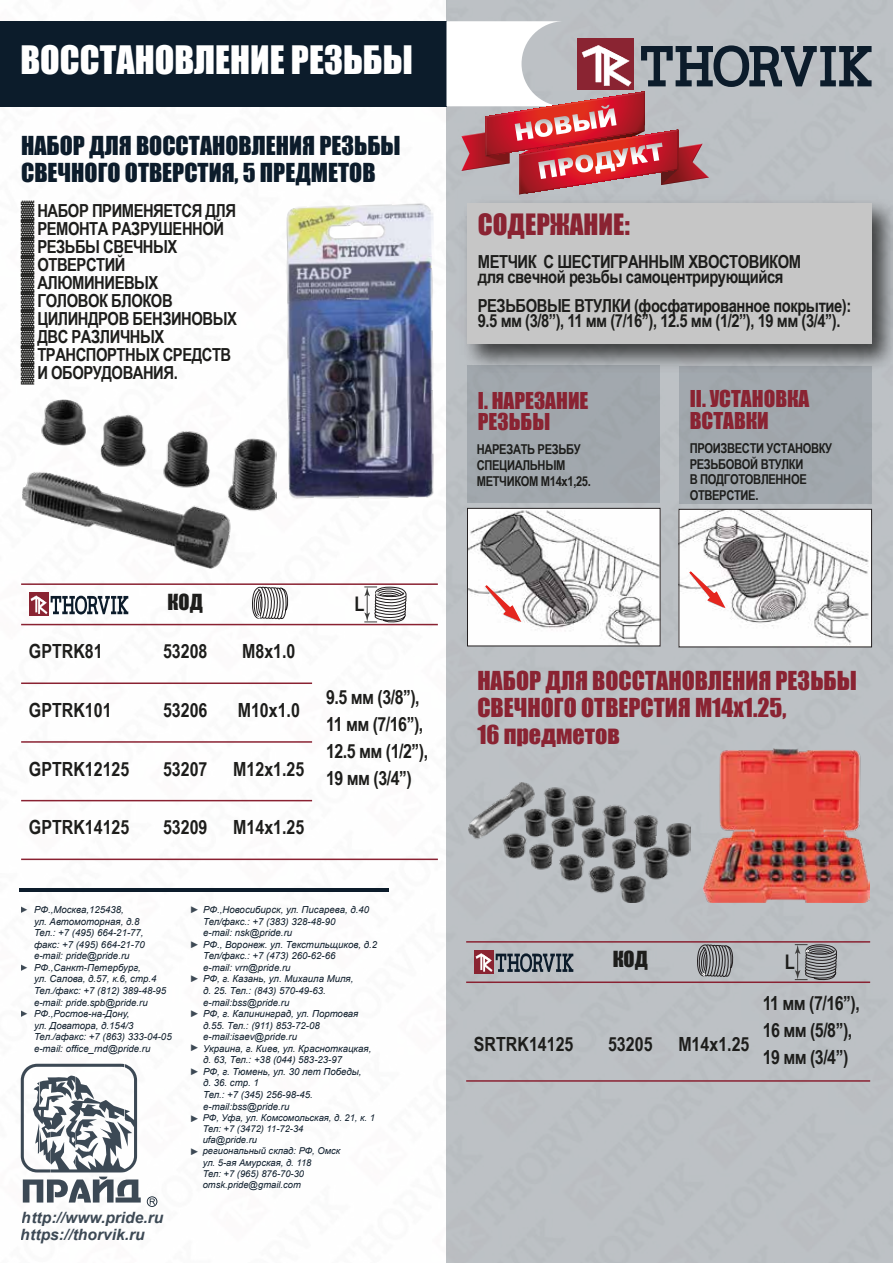
<style>
.page{position:relative;width:893px;height:1263px;background:#fff}
.page>*{position:absolute;margin:0;border:0;box-sizing:border-box;transform-origin:0 0}
.t1{font:36px "Impact";color:#fff}
.t2{font:27px "Impact";color:#8a2332}
.t3{font:24px/27px "Impact";color:#8a2332}
.t4{font:24px/27px "Impact";color:#0c1c2b}
.t5{font:21.3px/21.3px "Impact";color:#8a2332}
.t6{font:20.4px "Impact";color:#1d1d1b}
.t7{font:700 20.1px "Arial Narrow";color:#1d1d1b}
.t8{font:700 19.5px "Arial Narrow";color:#1d1d1b}
.t9{font:700 19.5px/27px "Arial Narrow";letter-spacing:-.025em;color:#1d1d1b}
.t10{font:700 18px/18px "Arial Narrow";letter-spacing:-.025em;color:#1d1d1b}
.t11{font:italic 700 15.6px/17.1px "Arial";color:#0c1c2b}
.t12{font:700 13.65px/15.6px "Arial Narrow";letter-spacing:-.025em;color:#1d1d1b}
.t13{font:italic 9.6px/11.6px "Arial";color:#0e1d2b}
.t14{font:italic 9.6px/11.6px "Arial";color:#0c1c2b}
.t15{font:italic 9.45px "Arial";color:#0c1c2b}
.s1{font-size:9.6px}
</style>
<div class="page">
<img style="left:0;top:1px;width:893px;height:1262px">
<div style="left:0;top:21px;width:446px;height:85px;background:#0c1c2b"></div>
<svg style="left:446px;top:21px;width:426px;height:173px;background:#b89ba0"></svg>
<img style="left:455px;top:191px;width:438px;height:186px">
<div style="left:467px;top:203px;width:405px;height:141px;background:#c6c6c6"></div>
<div style="left:679px;top:366px;width:193px;height:138px;background:#a1a8ae"></div>
<img style="left:681px;top:511px;width:189px;height:134px">
<div style="left:679px;top:509px;width:193px;height:138px;border:1px solid #231f20"></div>
<svg style="left:688px;top:570px;width:39px;height:40px"></svg>
<img style="left:469px;top:510px;width:189px;height:134px">
<div style="left:467px;top:508px;width:193px;height:138px;border:1px solid #231f20"></div>
<svg style="left:484px;top:584px;width:39px;height:40px"></svg>
<div style="left:467px;top:365px;width:193px;height:138px;background:#a1a8ad"></div>
<hr style="left:20px;top:888px;width:369px;height:4px;background:#0c1c2b">
<svg style="left:21px;top:1064px;width:120px;height:138px"></svg>
<svg style="left:147px;top:1196px;width:10px;height:11px"></svg>
<div style="left:29px;top:592px;width:19px;height:23px;background:#8a2432"></div>
<svg style="left:31px;top:595px;width:97px;height:19px"></svg>
<hr style="left:21px;top:583px;width:417px;height:2px;background:#8a2232">
<hr style="left:21px;top:624px;width:417px;height:1px;background:#8a2232">
<svg style="left:252px;top:587px;width:36px;height:33px"></svg>
<svg style="left:364px;top:586px;width:43px;height:36px"></svg>
<hr style="left:21px;top:682px;width:291px;height:2px;background:#8a2232">
<hr style="left:21px;top:741px;width:291px;height:2px;background:#8a2232">
<hr style="left:21px;top:800px;width:291px;height:1px;background:#8a2232">
<hr style="left:21px;top:858px;width:417px;height:2px;background:#8a2232">
<div style="left:474px;top:950px;width:19px;height:23px;background:#8a2432"></div>
<svg style="left:476px;top:953px;width:97px;height:19px;background:#78737c"></svg>
<hr style="left:466px;top:941px;width:404px;height:2px;background:#8a2232">
<hr style="left:466px;top:981px;width:404px;height:2px;background:#8a2232">
<svg style="left:697px;top:944px;width:36px;height:34px"></svg>
<svg style="left:795px;top:943px;width:42px;height:37px;background:#87898c"></svg>
<hr style="left:466px;top:1080px;width:404px;height:2px;background:#8a2232">
<img style="left:703px;top:748px;width:167px;height:155px">
<img style="left:468px;top:782px;width:223px;height:121px">
<img style="left:22px;top:400px;width:255px;height:168px">
<img style="left:282px;top:203px;width:159px;height:298px">
<h1 class="t1" style="left:20px;top:32px;width:394px">ВОССТАНОВЛЕНИЕ РЕЗЬБЫ</h1>
<h3 class="t4" style="left:21px;top:132px;width:381px">НАБОР ДЛЯ ВОССТАНОВЛЕНИЯ РЕЗЬБЫ<br>СВЕЧНОГО ОТВЕРСТИЯ, 5 ПРЕДМЕТОВ</h3>
<h3 class="t10" style="left:21px;top:200px;width:217px">▓ НАБОР ПРИМЕНЯЕТСЯ ДЛЯ ▓ РЕМОНТА РАЗРУШЕННОЙ ▓ РЕЗЬБЫ СВЕЧНЫХ<br>▓ ОТВЕРСТИЙ<br>▓ АЛЮМИНИЕВЫХ<br>▓ ГОЛОВОК БЛОКОВ<br>▓ ЦИЛИНДРОВ БЕНЗИНОВЫХ ▓ ДВС РАЗЛИЧНЫХ<br>▓ ТРАНСПОРТНЫХ СРЕДСТВ ▓ И ОБОРУДОВАНИЯ.</h3>
<h3 class="t6" style="left:168px;top:586px;width:37px">КОД</h3>
<h3 class="t7" style="left:354px;top:588px;width:12px">L</h3>
<h3 class="t8" style="left:29px;top:637px;width:75px">GPTRK81</h3>
<h3 class="t8" style="left:163px;top:637px;width:46px">53208</h3>
<h3 class="t8" style="left:242px;top:637px;width:55px">M8x1.0</h3>
<h3 class="t8" style="left:29px;top:695px;width:84px">GPTRK101</h3>
<h3 class="t8" style="left:163px;top:695px;width:46px">53206</h3>
<h3 class="t8" style="left:238px;top:695px;width:64px">M10x1.0</h3>
<h3 class="t8" style="left:29px;top:754px;width:102px">GPTRK12125</h3>
<h3 class="t8" style="left:163px;top:754px;width:46px">53207</h3>
<h3 class="t8" style="left:233px;top:754px;width:73px">M12x1.25</h3>
<h3 class="t8" style="left:29px;top:813px;width:102px">GPTRK14125</h3>
<h3 class="t8" style="left:163px;top:813px;width:46px">53209</h3>
<h3 class="t8" style="left:233px;top:813px;width:73px">M14x1.25</h3>
<h3 class="t9" style="left:326px;top:682px;width:104px">9.5 мм (3/8’’),<br>11 мм (7/16’’),<br>12.5 мм (1/2’’),<br>19 мм (3/4’’)</h3>
<p class="t13" style="left:34px;top:904px;width:139px">РФ.,Москва,125438,<br>ул. Автомоторная, д.8<br>Тел.: +7 (495) 664-21-77,<br>факс: +7 (495) 664-21-70 e-mail: pride@pride.ru<br>РФ.,Санкт-Петербург,<br>ул. Салова, д.57, к.6, стр.4<br>Тел./факс: +7 (812) 389-48-95 e-mail: pride.spb@pride.ru<br>РФ.,Ростов-на-Дону,<br>ул. Доватора, д.154/3<br>Тел./aфакс: +7 (863) 333-04-05 e-mail: office_rnd@pride.ru</p>
<p class="t13" style="left:190px;top:904px;width:181px">► РФ.,Новосибирск, ул. Писарева, д.40</p>
<p class="t13" style="left:20px;top:904px;width:11px">►</p>
<p class="t13" style="left:203px;top:915px;width:134px">Тел/факс.: +7 (383) 328-48-90</p>
<p class="t13" style="left:203px;top:927px;width:91px">e-mail: nsk@pride.ru</p>
<p class="t13" style="left:190px;top:939px;width:189px">► РФ., Воронеж. ул. Текстильщиков, д.2</p>
<p class="t13" style="left:203px;top:950px;width:134px">Тел/факс.: +7 (473) 260-62-66</p>
<p class="t13" style="left:203px;top:962px;width:89px">e-mail: vrn@pride.ru</p>
<p class="t13" style="left:203px;top:985px;width:124px">д. 25. Тел.: (843) 570-49-63.</p>
<p class="t13" style="left:203px;top:996px;width:88px">e-mail:bss@pride.ru</p>
<p class="t13" style="left:190px;top:1008px;width:170px">► РФ, г. Калининград, ул. Портовая</p>
<p class="t13" style="left:203px;top:1020px;width:118px">д.55. Тел.: (911) 853-72-08</p>
<p class="t13" style="left:203px;top:1031px;width:95px">e-mail:isaev@pride.ru</p>
<p class="t13" style="left:190px;top:1043px;width:183px">► Украина, г. Киев, ул. Красноткацкая,</p>
<p class="t13" style="left:203px;top:1054px;width:141px">д. 63, Тел.: +38 (044) 583-23-97</p>
<p class="t13" style="left:20px;top:962px;width:11px">►</p>
<p class="t13" style="left:20px;top:1007px;width:11px">►</p>
<p class="t13" style="left:190px;top:973px;width:165px">► РФ, г. Казань, ул. Михаила Миля,</p>
<p class="t14" style="left:203px;top:1066px;width:160px;text-indent:-14px">► РФ, г. Тюмень, ул. 30 лет Победы, д. 36. стр. 1<br>Тел.: +7 (345) 256-98-45. e-mail:bss@pride.ru</p>
<h3 class="t11" style="left:21px;top:1209px;width:144px">http://www.pride.ru https://thorvik.ru</h3>
<p class="t15" style="left:190px;top:1111px;width:187px"><span class="s1">►</span> РФ, Уфа, ул. Комсомольская, д. 21, к. 1</p>
<p class="t15" style="left:203px;top:1122px;width:102px">Тел: +7 (3472) 11-72-34</p>
<p class="t15" style="left:203px;top:1134px;width:56px">ufa@pride.ru</p>
<p class="t15" style="left:190px;top:1145px;width:152px"><span class="s1">►</span> региональный склад: РФ, Омск</p>
<p class="t15" style="left:203px;top:1156px;width:110px">ул. 5-ая Амурская, д. 118</p>
<p class="t15" style="left:203px;top:1167px;width:103px">Тел: +7 (965) 876-70-30</p>
<p class="t15" style="left:203px;top:1179px;width:100px">omsk.pride@gmail.com</p>
<h2 class="t2" style="left:478px;top:203px;width:154px">СОДЕРЖАНИЕ:</h2>
<h3 class="t10" style="left:478px;top:253px;width:325px;line-height:15px">МЕТЧИК С ШЕСТИГРАННЫМ ХВОСТОВИКОМ для свечной резьбы самоцентрирующийся</h3>
<h3 class="t10" style="left:478px;top:298px;width:375px;line-height:15px">РЕЗЬБОВЫЕ ВТУЛКИ (фосфатированное покрытие):<br>9.5 мм (3/8’’), 11 мм (7/16’’), 12.5 мм (1/2’’), 19 мм (3/4’’).</h3>
<h3 class="t5" style="left:478px;top:389px;width:112px">I. НАРЕЗАНИЕ<br>РЕЗЬБЫ</h3>
<h3 class="t12" style="left:477px;top:441px;width:116px">НАРЕЗАТЬ РЕЗЬБУ<br>СПЕЦИАЛЬНЫМ<br>МЕТЧИКОМ М14х1,25.</h3>
<h3 class="t5" style="left:690px;top:388px;width:121px">II. УСТАНОВКА<br>ВСТАВКИ</h3>
<h3 class="t12" style="left:690px;top:440px;width:144px">ПРОИЗВЕСТИ УСТАНОВКУ<br>РЕЗЬБОВОЙ ВТУЛКИ<br>В ПОДГОТОВЛЕННОЕ<br>ОТВЕРСТИЕ.</h3>
<h3 class="t3" style="left:477px;top:666px;width:381px">НАБОР ДЛЯ ВОССТАНОВЛЕНИЯ РЕЗЬБЫ<br>СВЕЧНОГО ОТВЕРСТИЯ М14х1.25,<br>16 предметов</h3>
<h3 class="t6" style="left:613px;top:943px;width:37px">КОД</h3>
<h3 class="t7" style="left:785px;top:946px;width:12px">L</h3>
<h3 class="t8" style="left:474px;top:1029px;width:101px">SRTRK14125</h3>
<h3 class="t8" style="left:608px;top:1029px;width:46px">53205</h3>
<h3 class="t8" style="left:678px;top:1029px;width:73px">M14x1.25</h3>
<h3 class="t9" style="left:763px;top:989px;width:99px">11 мм (7/16’’),<br>16 мм (5/8’’),<br>19 мм (3/4’’)</h3>
</div>
